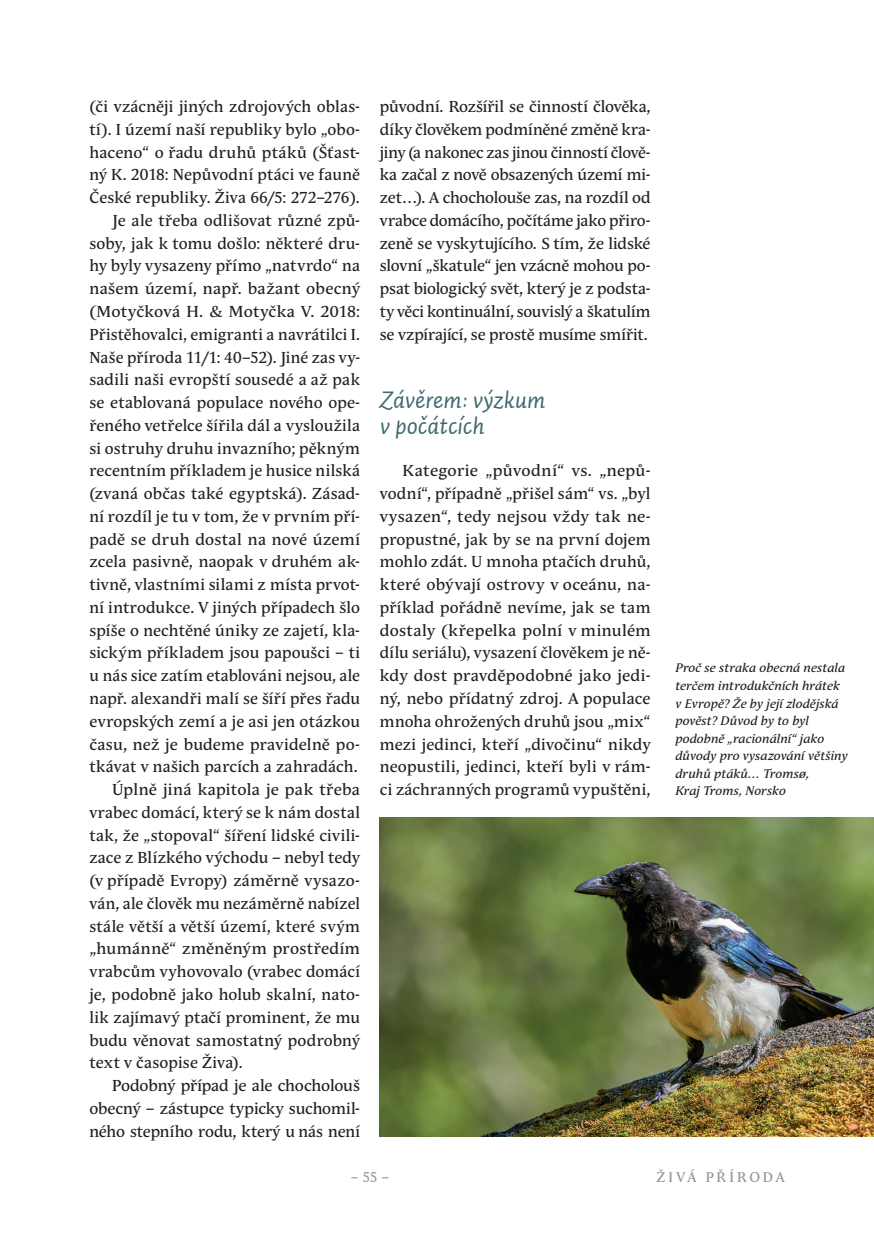
<style>
.page{position:relative;width:874px;height:1241px;background:#fff}
.page>*{position:absolute;margin:0;border:0;box-sizing:border-box;transform-origin:0 0}
.podnadpis{font:24.5px/26.2px "Auto 2 Italic LF";letter-spacing:.005em;color:#3f696f}
.text{font:15.75px/22.8px "Andulka Text Pro";letter-spacing:.005em;color:#231f20;text-align:justify}
.téma{font:14px "Andulka Text Pro";letter-spacing:.195em;color:#939598}
.popiska{font:italic 12.25px/17.5px "Andulka Text Pro";letter-spacing:.01em;color:#231f20}
</style>
<div class="page">
<img style="left:379px;top:817px;width:494px;height:319px">
<p class="text" style="left:89px;top:95px;width:272px">(či vzácněji jiných zdrojových oblas&shy;tí). I území naší republiky bylo „obo&shy;haceno“ o řadu druhů ptáků (Šťast&shy;ný K. 2018: Nepůvodní ptáci ve fauně České republiky. Živa 66/5: 272–276).</p>
<p class="text" style="left:89px;top:209px;width:272px;text-indent:23px">Je ale třeba odlišovat různé způ&shy;soby, jak k tomu došlo: některé dru&shy;hy byly vysazeny přímo „natvrdo“ na našem území, např. bažant obecný (Motyčková H. &amp; Motyčka V. 2018:<br>Přistěhovalci, emigranti a navrátilci I.<br>Naše příroda 11/1: 40–52). Jiné zas vy&shy;sadili naši evropští sousedé a až pak se etablovaná populace nového ope&shy;řeného vetřelce šířila dál a vysloužila si ostruhy druhu invazního; pěkným recentním příkladem je husice nilská (zvaná občas také egyptská). Zásad&shy;ní rozdíl je tu v tom, že v prvním pří&shy;padě se druh dostal na nové území zcela pasivně, naopak v druhém ak&shy;tivně, vlastními silami z místa prvot&shy;ní introdukce. V jiných případech šlo spíše o nechtěné úniky ze zajetí, kla&shy;sickým příkladem jsou papoušci – ti u nás sice zatím etablováni nejsou, ale např. alexandři malí se šíří přes řadu evropských zemí a je asi jen otázkou času, než je budeme pravidelně po&shy;tkávat v našich parcích a zahradách.</p>
<p class="text" style="left:89px;top:778px;width:272px;text-indent:23px">Úplně jiná kapitola je pak třeba vrabec domácí, který se k nám dostal tak, že „stopoval“ šíření lidské civili&shy;zace z Blízkého východu – nebyl tedy (v případě Evropy) záměrně vysazo&shy;ván, ale člověk mu nezáměrně nabízel stále větší a větší území, které svým „humánně“ změněným prostředím vrabcům vyhovovalo (vrabec domácí je, podobně jako holub skalní, nato&shy;lik zajímavý ptačí prominent, že mu budu věnovat samostatný podrobný text v časopise Živa).</p>
<p class="text" style="left:89px;top:1074px;width:272px;text-indent:23px">Podobný případ je ale chocholouš obecný – zástupce typicky suchomil&shy;ného stepního rodu, který u nás není</p>
<p class="text" style="left:379px;top:95px;width:272px">původní. Rozšířil se činností člověka, díky člověkem podmíněné změně kra&shy;jiny (a nakonec zas jinou činností člově&shy;ka začal z nově obsazených území mi&shy;zet…). A chocholouše zas, na rozdíl od vrabce domácího, počítáme jako přiro&shy;zeně se vyskytujícího. S tím, že lidské slovní „škatule“ jen vzácně mohou po&shy;psat biologický svět, který je z podsta&shy;ty věci kontinuální, souvislý a škatulím se vzpírající, se prostě musíme smířit.</p>
<p class="podnadpis" style="left:379px;top:386px;width:167px">Závěrem: výzkum v počátcích</p>
<p class="text" style="left:379px;top:459px;width:272px;text-indent:23px">Kategorie „původní“ vs. „nepů&shy;vodní“, případně „přišel sám“ vs. „byl vysazen“, tedy nejsou vždy tak ne&shy;propustné, jak by se na první dojem mohlo zdát. U mnoha ptačích druhů, které obývají ostrovy v oceánu, na&shy;příklad pořádně nevíme, jak se tam dostaly (křepelka polní v minulém dílu seriálu), vysazení člověkem je ně&shy;kdy dost pravděpodobné jako jedi&shy;ný, nebo přídatný zdroj. A populace mnoha ohrožených druhů jsou „mix“ mezi jedinci, kteří „divočinu“ nikdy neopustili, jedinci, kteří byli v rám&shy;ci záchranných programů vypuštěni,</p>
<p class="popiska" style="left:675px;top:659px;width:174px">Proč se straka obecná nestala terčem introdukčních hrátek v Evropě? Že by její zlodějská pověst? Důvod by to byl podobně „racionální“ jako důvody pro vysazování většiny druhů ptáků… Tromsø,<br>Kraj Troms, Norsko</p>
<p class="téma" style="left:350px;top:1168px;width:40px">– 55 –</p>
<p class="téma" style="left:656px;top:1168px;width:130px">ŽIVÁ PŘÍRODA</p>
</div>
